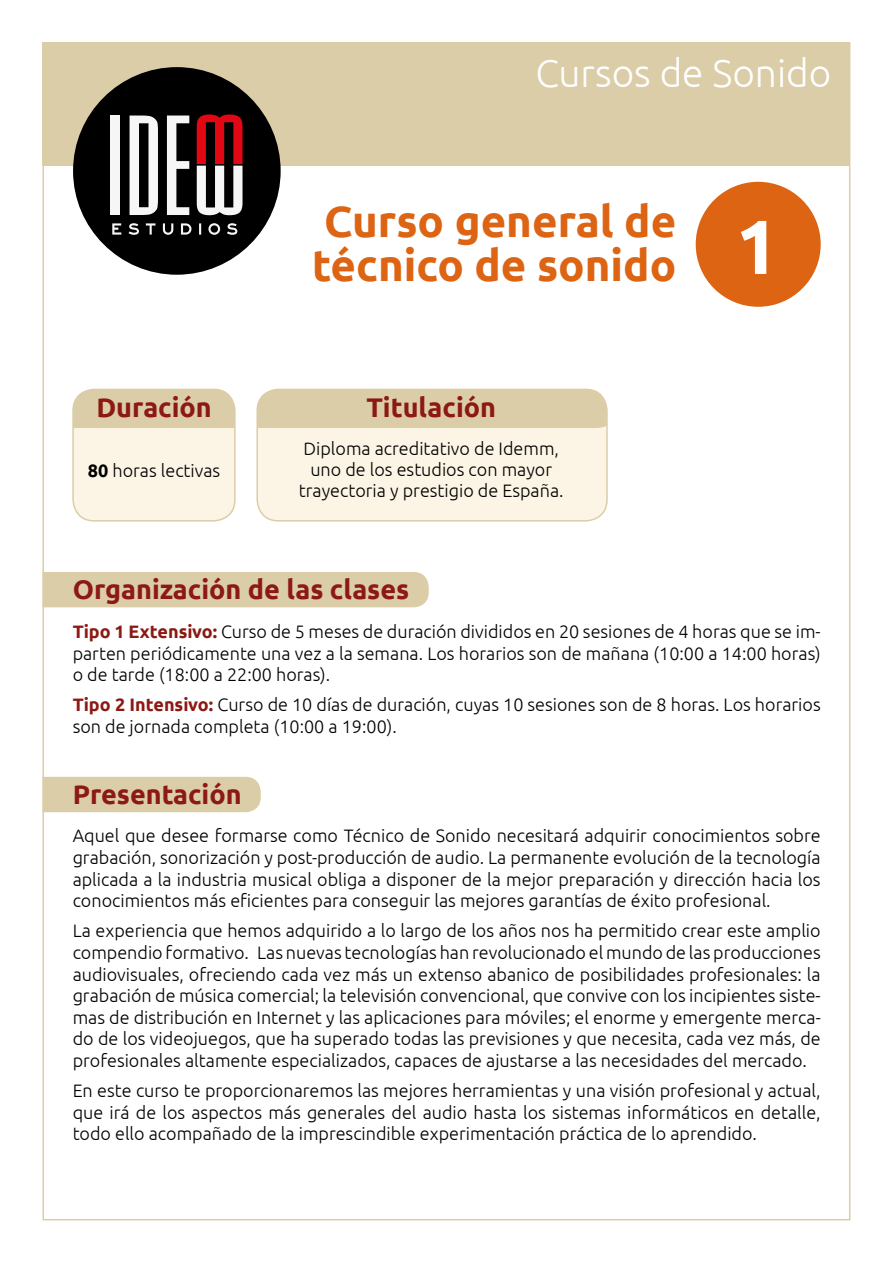
<style>
.page{position:relative;width:893px;height:1263px;background:#fff}
.page>*{position:absolute;margin:0;border:0;box-sizing:border-box;transform-origin:0 0}
.t1{font:700 43.8px/44.4px "Ubuntu";color:#dc6413}
.t2{font:300 38.7px "Ubuntu";color:#fff}
.t3{font:700 27px "Ubuntu";color:#8c1913}
.t4{font:300 18px/21.6px "Ubuntu";color:#000;text-align:justify}
.s1{font-weight:700}
.s2{font-weight:700;color:#8c1913}
</style>
<div class="page">
<div style="left:43px;top:43px;width:807px;height:123px;background:#dccda9"></div>
<div style="left:73px;top:67px;width:208px;height:208px;background:#000;border-radius:50%"></div>
<div style="left:111px;top:116px;width:9px;height:99px;background:#f6f6f6"></div>
<svg style="left:130px;top:116px;width:28px;height:99px"></svg>
<svg style="left:167px;top:116px;width:22px;height:99px"></svg>
<svg style="left:197px;top:114px;width:46px;height:101px"></svg>
<svg style="left:112px;top:223px;width:125px;height:12px"></svg>
<div style="left:257px;top:389px;width:350px;height:132px;background:#fcf5e5;border-radius:21px"></div>
<div style="left:259px;top:389px;width:346px;height:39px;background:#dccda9"></div>
<div style="left:256px;top:389px;width:352px;height:133px;border:2px solid #dccda9;border-radius:21px"></div>
<div style="left:73px;top:389px;width:162px;height:132px;background:#fcf5e5;border-radius:21px"></div>
<div style="left:73px;top:389px;width:160px;height:39px;background:#dccda9"></div>
<div style="left:72px;top:389px;width:164px;height:133px;border:2px solid #dccda9;border-radius:21px"></div>
<div style="left:43px;top:777px;width:218px;height:35px;background:#dccda9"></div>
<div style="left:43px;top:572px;width:386px;height:35px;background:#dccda9"></div>
<div style="left:696px;top:182px;width:125px;height:125px;background:#dc6413;border-radius:50%"></div>
<h2 class="t2" style="left:535px;top:50px;width:297px">Cursos de Sonido</h2>
<h3 class="t3" style="left:96px;top:391px;width:117px">Duración</h3>
<p class="t4" style="left:88px;top:460px;width:134px"><span class="s1">80</span> horas lectivas</p>
<h1 class="t1" style="left:312px;top:198px;width:468px">Curso general de técnico de sonido <sup>1</sup></h1>
<h3 class="t3" style="left:366px;top:391px;width:131px">Titulación</h3>
<p class="t4" style="left:299px;top:438px;width:266px;line-height:21px;text-align:center">Diploma acreditativo de Idemm, uno de los estudios con mayor trayectoria y prestigio de España.</p>
<h3 class="t3" style="left:73px;top:573px;width:338px">Organización de las clases</h3>
<p class="t4" style="left:73px;top:620px;width:749px"><span class="s2">Tipo 1 Extensivo:</span> Curso de 5 meses de duración divididos en 20 sesiones de 4 horas que se im&shy;parten periódicamente una vez a la semana. Los horarios son de mañana (10:00 a 14:00 horas) o de tarde (18:00 a 22:00 horas).</p>
<p class="t4" style="left:73px;top:693px;width:750px"><span class="s2">Tipo 2 Intensivo:</span> Curso de 10 días de duración, cuyas 10 sesiones son de 8 horas. Los horarios son de jornada completa (10:00 a 19:00).</p>
<h3 class="t3" style="left:73px;top:778px;width:171px">Presentación</h3>
<p class="t4" style="left:73px;top:825px;width:749px">Aquel que desee formarse como Técnico de Sonido necesitará adquirir conocimientos sobre grabación, sonorización y post-producción de audio. La permanente evolución de la tecnología aplicada a la industria musical obliga a disponer de la mejor preparación y dirección hacia los conocimientos más eficientes para conseguir las mejores garantías de éxito profesional.</p>
<p class="t4" style="left:73px;top:920px;width:750px">La experiencia que hemos adquirido a lo largo de los años nos ha permitido crear este amplio compendio formativo.   Las nuevas tecnologías han revolucionado el mundo de las producciones audiovisuales, ofreciendo cada vez más un extenso abanico de posibilidades profesionales: la grabación de música comercial; la televisión convencional, que convive con los incipientes siste&shy;mas de distribución en Internet y las aplicaciones para móviles; el enorme y emergente merca&shy;do de los videojuegos, que ha superado todas las previsiones y que necesita, cada vez más, de profesionales altamente especializados, capaces de ajustarse a las necesidades del mercado.   </p>
<p class="t4" style="left:73px;top:1079px;width:749px">En este curso te proporcionaremos las mejores herramientas y una visión profesional y actual, que irá de los aspectos más generales del audio hasta los sistemas informáticos en detalle, todo ello acompañado de la imprescindible experimentación práctica de lo aprendido.</p>
</div>
